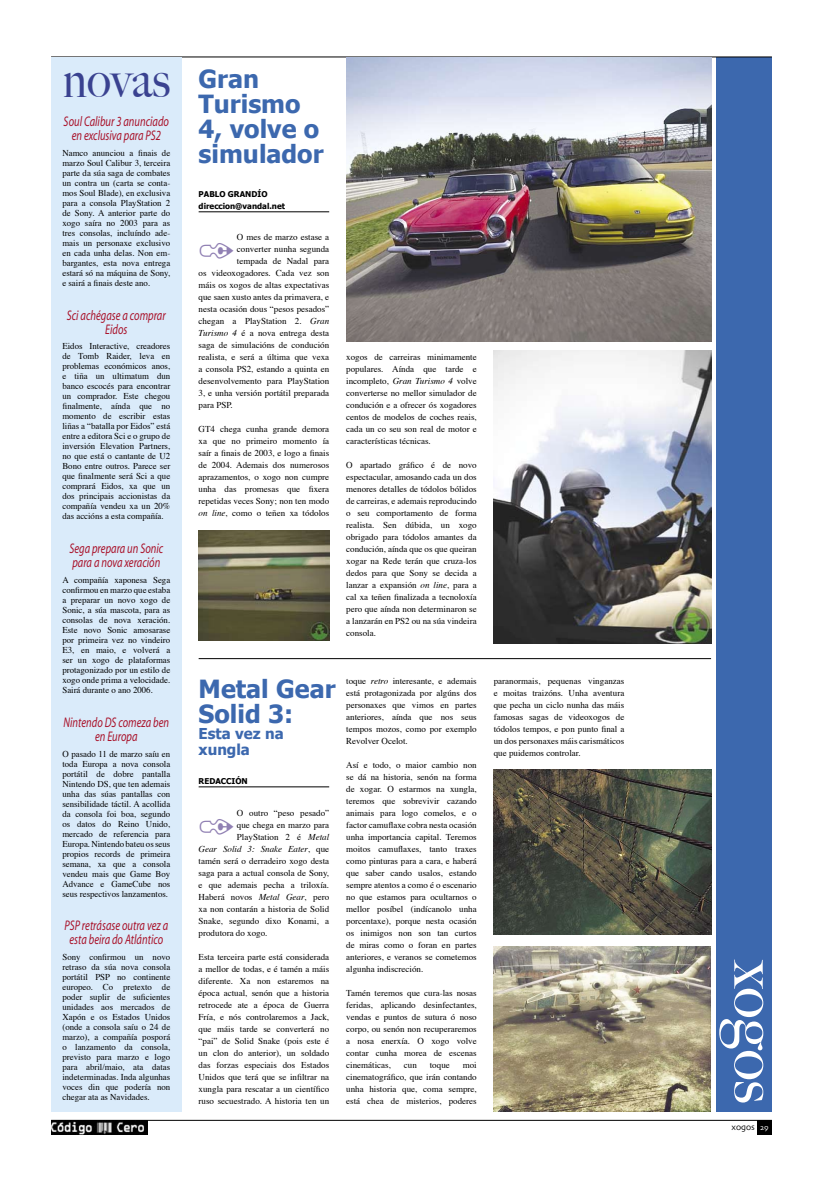
<style>
.page{position:relative;width:823px;height:1191px;background:#fff}
.page>*{position:absolute;margin:0;border:0;box-sizing:border-box;transform-origin:0 0}
.t1{font:500 60px "Big Caslon";color:#fff}
.t2{font:500 50px "Big Caslon";color:#3a4290;scale:.93 1}
.t3{font:700 25px/25px "Tahoma";color:#3c68ae}
.t4{font:700 15px/16px "Tahoma";color:#3c68ae}
.t5{font:italic 14px/14px "Myriad";color:#a9122a;text-align:center;scale:.75 1}
.t6{font:9px/12px "Times";color:#000;text-align:justify}
.t7{font:italic 9px "Times";color:#000}
.t8{font:9px "Skia";color:#000}
.t9{font:700 8px/12px "Tahoma";color:#000}
.s1{font-style:italic}
.s2{font-style:normal}
.s3{font-size:8px;color:#fff}
</style>
<div class="page">
<div style="left:757px;top:1120px;width:14px;height:14px;background:#000"></div>
<hr style="left:51px;top:1120px;width:720px;height:1px;background:#000">
<img style="left:51px;top:1121px;width:96px;height:13px">
<div style="left:716px;top:57px;width:55px;height:1054px;background:#3c68ae"></div>
<hr style="left:51px;top:57px;width:720px;height:1px;background:#000">
<div style="left:51px;top:57px;width:130px;height:1054px;background:#daebfa"></div>
<hr style="left:198px;top:211px;width:131px;height:1px;background:#000">
<img style="left:346px;top:57px;width:364px;height:284px">
<hr style="left:198px;top:786px;width:131px;height:1px;background:#000">
<hr style="left:198px;top:658px;width:512px;height:1px;background:#000">
<img style="left:493px;top:351px;width:217px;height:292px">
<img style="left:493px;top:769px;width:217px;height:165px">
<img style="left:493px;top:946px;width:217px;height:165px">
<img style="left:198px;top:530px;width:131px;height:110px">
<h2 class="t2" style="left:63px;top:50px;width:117px">novas</h2>
<h3 class="t5" style="left:64px;top:115px;width:142px">Soul Calibur 3 anunciado en exclusiva para PS2</h3>
<p class="t6" style="left:62px;top:148px;width:109px;line-height:10px">Namco anunciou a finais de marzo Soul Calibur 3, terceira parte da súa saga de combates un contra un (carta se conta&shy;mos Soul Blade), en exclusiva para a consola PlayStation 2 de Sony. A anterior parte do xogo saíra no 2003 para as tres consolas, incluíndo ade&shy;mais un personaxe exclusivo en cada unha delas. Non em&shy;bargantes, esta nova entrega estará só na máquina de Sony, e sairá a finais deste ano.</p>
<h3 class="t5" style="left:67px;top:308px;width:133px">Sci achégase a comprar<br>Eidos</h3>
<p class="t6" style="left:62px;top:342px;width:109px;line-height:10px">Eidos Interactive, creadores de Tomb Raider, leva en problemas económicos anos, e tiña un ultimatum dun banco escocés para encontrar un comprador. Este chegou finalmente, aínda que no momento de escribir estas liñas a “batalla por Eidos” está entre a editora Sci e o grupo de inversión Elevation Partners, no que está o cantante de U2<br>Bono entre outros. Parece ser que finalmente será Sci a que comprará Eidos, xa que un dos principais accionistas da compañía vendeu xa un 20% das accións a esta compañía.</p>
<h3 class="t5" style="left:69px;top:542px;width:127px;text-align:left">Sega prepara un Sonic para a nova xeración</h3>
<p class="t6" style="left:62px;top:575px;width:109px;line-height:10px">A compañía xaponesa Sega confirmou en marzo que estaba a preparar un novo xogo de Sonic, a súa mascota, para as consolas de nova xeración.<br>Este novo Sonic amosarase por primeira vez no vindeiro E3, en maio, e volverá a ser un xogo de plataformas protagonizado por un estilo de xogo onde prima a velocidade.<br>Sairá durante o ano 2006.</p>
<h3 class="t5" style="left:63px;top:716px;width:142px">Nintendo DS comeza ben en Europa</h3>
<p class="t6" style="left:62px;top:749px;width:109px;line-height:10px">O pasado 11 de marzo saíu en toda Europa a nova consola portátil de dobre pantalla Nintendo DS, que ten ademais unha das súas pantallas con sensibilidade táctil. A acollida da consola foi boa, segundo os datos do Reino Unido, mercado de referencia para Europa. Nintendo bateu os seus propios records de primeira semana, xa que a consola vendeu mais que Game Boy Advance e GameCube nos seus respectivos lanzamentos.</p>
<h3 class="t5" style="left:64px;top:919px;width:140px">PSP retrásase outra vez a esta beira do Atlántico</h3>
<p class="t6" style="left:62px;top:952px;width:109px;line-height:10px">Sony confirmou un novo retraso da súa nova consola portátil PSP no continente europeo. Co pretexto de poder suplir de suficientes unidades aos mercados de Xapón e os Estados Unidos (onde a consola saíu o 24 de marzo), a compañía posporá o lanzamento da consola, previsto para marzo e logo para abril/maio, ata datas indeterminadas. Inda algunhas voces din que podería non chegar ata as Navidades.</p>
<h3 class="t3" style="left:198px;top:66px;width:126px">Gran<br>Turismo<br>4, volve o simulador</h3>
<p class="t9" style="left:198px;top:187px;width:88px">PABLO GRANDÍO direccion@vandal.net</p>
<p class="t6" style="left:237px;top:232px;width:94px">O mes de marzo estase a</p>
<p class="t6" style="left:237px;top:244px;width:94px">converter nunha segunda</p>
<p class="t6" style="left:237px;top:256px;width:94px">tempada de Nadal para</p>
<p class="t6" style="left:198px;top:268px;width:132px">os videoxogadores. Cada vez son</p>
<p class="t6" style="left:198px;top:280px;width:132px">máis os xogos de altas expectativas</p>
<p class="t6" style="left:198px;top:292px;width:132px">que saen xusto antes da primavera, e</p>
<p class="t6" style="left:198px;top:304px;width:132px">nesta ocasión dous “pesos pesados”</p>
<p class="t6" style="left:198px;top:316px;width:132px">chegan a PlayStation 2. <span class="s1">Gran</span></p>
<p class="t6" style="left:198px;top:328px;width:132px"><span class="s1">Turismo 4</span> é a nova entrega desta</p>
<p class="t6" style="left:198px;top:340px;width:132px">saga de simulacións de condución</p>
<p class="t6" style="left:198px;top:352px;width:132px">realista, e será a última que vexa</p>
<p class="t6" style="left:198px;top:364px;width:132px">a consola PS2, estando a quinta en</p>
<p class="t6" style="left:198px;top:376px;width:132px">desenvolvemento para PlayStation</p>
<p class="t6" style="left:198px;top:388px;width:132px">3, e unha versión portátil preparada</p>
<p class="t6" style="left:198px;top:400px;width:36px">para PSP.</p>
<p class="t6" style="left:198px;top:424px;width:132px">GT4 chega cunha grande demora xa que no primeiro momento ía saír a finais de 2003, e logo a finais de 2004. Ademais dos numerosos aprazamentos, o xogo non cumpre unha das promesas que fixera repetidas veces Sony; non ten modo <span class="s1">on line</span>, como o teñen xa tódolos</p>
<p class="t6" style="left:346px;top:352px;width:132px">xogos de carreiras minimamente populares. Aínda que tarde e incompleto, <span class="s1">Gran Turismo 4</span> volve converterse no mellor simulador de condución e a ofrecer ós xogadores centos de modelos de coches reais, cada un co seu son real de motor e características técnicas.</p>
<p class="t6" style="left:346px;top:460px;width:132px">O apartado gráfico é de novo espectacular, amosando cada un dos menores detalles de tódolos bólidos de carreiras, e ademais reproducindo o seu comportamento de forma realista. Sen dúbida, un xogo obrigado para tódolos amantes da condución, aínda que os que queiran xogar na Rede terán que cruza-los dedos para que Sony se decida a lanzar a expansión <span class="s1">on line</span>, para a cal xa teñen finalizada a tecnoloxía pero que aínda non determinaron se a lanzarán en PS2 ou na súa vindeira consola.</p>
<h3 class="t3" style="left:198px;top:675px;width:138px">Metal Gear<br>Solid 3:</h3>
<h3 class="t4" style="left:198px;top:725px;width:87px">Esta vez na xungla</h3>
<p class="t9" style="left:198px;top:774px;width:51px">REDACCIÓN</p>
<p class="t6" style="left:237px;top:808px;width:94px">O outro “peso pesado”</p>
<p class="t6" style="left:237px;top:820px;width:94px">que chega en marzo para</p>
<p class="t6" style="left:237px;top:832px;width:94px">PlayStation 2 é <span class="s1">Metal</span></p>
<p class="t7" style="left:198px;top:843px;width:132px">Gear Solid 3: Snake Eater<span class="s2">, que</span></p>
<p class="t6" style="left:198px;top:856px;width:132px">tamén será o derradeiro xogo desta</p>
<p class="t6" style="left:198px;top:868px;width:132px">saga para a actual consola de Sony,</p>
<p class="t6" style="left:198px;top:880px;width:132px">e que ademais pecha a triloxía.</p>
<p class="t6" style="left:198px;top:892px;width:132px">Haberá novos <span class="s1">Metal Gear</span>, pero</p>
<p class="t6" style="left:198px;top:904px;width:132px">xa non contarán a historia de Solid</p>
<p class="t6" style="left:198px;top:916px;width:132px">Snake, segundo dixo Konami, a</p>
<p class="t6" style="left:198px;top:928px;width:70px">produtora do xogo.</p>
<p class="t6" style="left:198px;top:952px;width:132px">Esta terceira parte está considerada a mellor de todas, e é tamén a máis diferente. Xa non estaremos na época actual, senón que a historia retrocede ate a época de Guerra Fría, e nós controlaremos a Jack, que máis tarde se converterá no “pai” de Solid Snake (pois este é un clon do anterior), un soldado das forzas especiais dos Estados Unidos que terá que se infiltrar na xungla para rescatar a un científico ruso secuestrado. A historia ten un</p>
<p class="t6" style="left:346px;top:676px;width:132px">toque <span class="s1">retro</span> interesante, e ademais está protagonizada por algúns dos personaxes que vimos en partes anteriores, aínda que nos seus tempos mozos, como por exemplo Revolver Ocelot.</p>
<p class="t6" style="left:346px;top:760px;width:132px">Así e todo, o maior cambio non se dá na historia, senón na forma de xogar. O estarmos na xungla, teremos que sobrevivir cazando animais para logo comelos, e o factor camuflaxe cobra nesta ocasión unha importancia capital. Teremos moitos camuflaxes, tanto traxes como pinturas para a cara, e haberá que saber cando usalos, estando sempre atentos a como é o escenario no que estamos para ocultarnos o mellor posíbel (indícanolo unha porcentaxe), porque nesta ocasión os inimigos non son tan curtos de miras como o foran en partes anteriores, e veranos se cometemos algunha indiscreción.</p>
<p class="t6" style="left:346px;top:988px;width:132px">Tamén teremos que cura-las nosas feridas, aplicando desinfectantes, vendas e puntos de sutura ó noso corpo, ou senón non recuperaremos a nosa enerxía. O xogo volve contar cunha morea de escenas cinemáticas,</p>
<p class="t6" style="left:346px;top:1060px;width:132px;text-indent:116px">moi cinematográfico, que irán contando unha historia que, coma sempre, está chea de misterios, poderes</p>
<p class="t6" style="left:403px;top:1060px;width:14px">cun</p>
<p class="t6" style="left:429px;top:1060px;width:21px">toque</p>
<p class="t6" style="left:493px;top:676px;width:132px">paranormais, pequenas vinganzas e moitas traizóns. Unha aventura que pecha un ciclo nunha das máis famosas sagas de videoxogos de tódolos tempos, e pon punto final a un dos personaxes máis carismáticos que puidemos controlar.</p>
<h1 class="t1" style="left:790px;top:960px;width:145px;rotate:90deg">xogos</h1>
<p class="t8" style="left:731px;top:1121px;width:39px">xogos <span class="s3">29</span></p>
</div>
